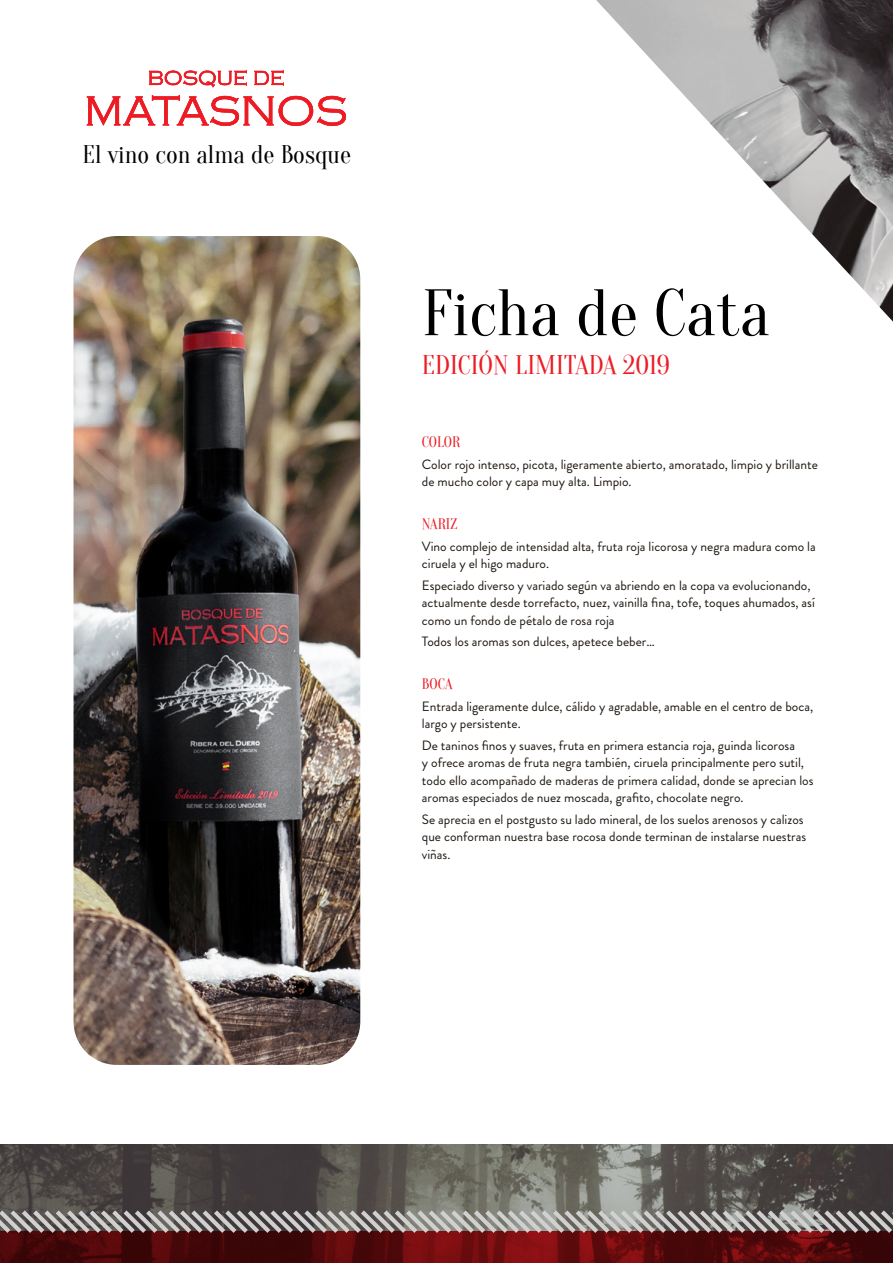
<style>
.page{position:relative;width:893px;height:1263px;background:#fff}
.page>*{position:absolute;margin:0;border:0;box-sizing:border-box;transform-origin:0 0}
.t1{font:65.55px "Oranienbaum";color:#000}
.t2{font:26.4px "Oranienbaum";color:#ed1c24}
.t3{font:24.9px "Oranienbaum";color:#000}
.t4{font:15px "Oranienbaum";color:#ed1c24}
.t5{font:13.5px/17.4px "Brandon Grotesque";color:#1d160f}
</style>
<div class="page">
<img style="left:0;top:1145px;width:893px;height:61px">
<svg style="left:149px;top:70px;width:98px;height:18px"></svg>
<svg style="left:254px;top:70px;width:30px;height:16px"></svg>
<svg style="left:87px;top:95px;width:259px;height:31px"></svg>
<svg style="left:0;top:1237px;width:893px;height:26px"></svg>
<svg style="left:0;top:1206px;width:893px;height:31px"></svg>
<img style="left:596px;top:0;width:297px;height:322px">
<img style="left:74px;top:236px;width:286px;height:829px">
<h3 class="t3" style="left:83px;top:140px;width:270px">El vino con alma de Bosque</h3>
<h1 class="t1" style="left:422px;top:276px;width:350px">Ficha de Cata</h1>
<h2 class="t2" style="left:422px;top:350px;width:250px">EDICIÓN LIMITADA 2019</h2>
<p class="t4" style="left:422px;top:433px;width:40px">COLOR</p>
<p class="t5" style="left:422px;top:455px;width:397px">Color rojo intenso, picota, ligeramente abierto, amoratado, limpio y brillante de mucho color y capa muy alta. Limpio.</p>
<p class="t4" style="left:422px;top:516px;width:37px">NARIZ</p>
<p class="t5" style="left:422px;top:538px;width:395px">Vino complejo de intensidad alta, fruta roja licorosa y negra madura como la ciruela y el higo maduro.</p>
<p class="t5" style="left:422px;top:577px;width:395px">Especiado diverso y variado según va abriendo en la copa va evolucionando, actualmente desde torrefacto, nuez, vainilla fina, tofe, toques ahumados, así como un fondo de pétalo de rosa roja</p>
<p class="t5" style="left:422px;top:633px;width:234px">Todos los aromas son dulces, apetece beber…</p>
<p class="t4" style="left:422px;top:676px;width:32px">BOCA</p>
<p class="t5" style="left:422px;top:698px;width:393px">Entrada ligeramente dulce, cálido y agradable, amable en el centro de boca, largo y persistente.</p>
<p class="t5" style="left:422px;top:737px;width:393px">De taninos finos y suaves, fruta en primera estancia roja, guinda licorosa<br>y ofrece aromas de fruta negra también, ciruela principalmente pero sutil, todo ello acompañado de maderas de primera calidad, donde se aprecian los aromas especiados de nuez moscada, grafito, chocolate negro.</p>
<p class="t5" style="left:422px;top:811px;width:386px">Se aprecia en el postgusto su lado mineral, de los suelos arenosos y calizos que conforman nuestra base rocosa donde terminan de instalarse nuestras viñas.</p>
</div>
